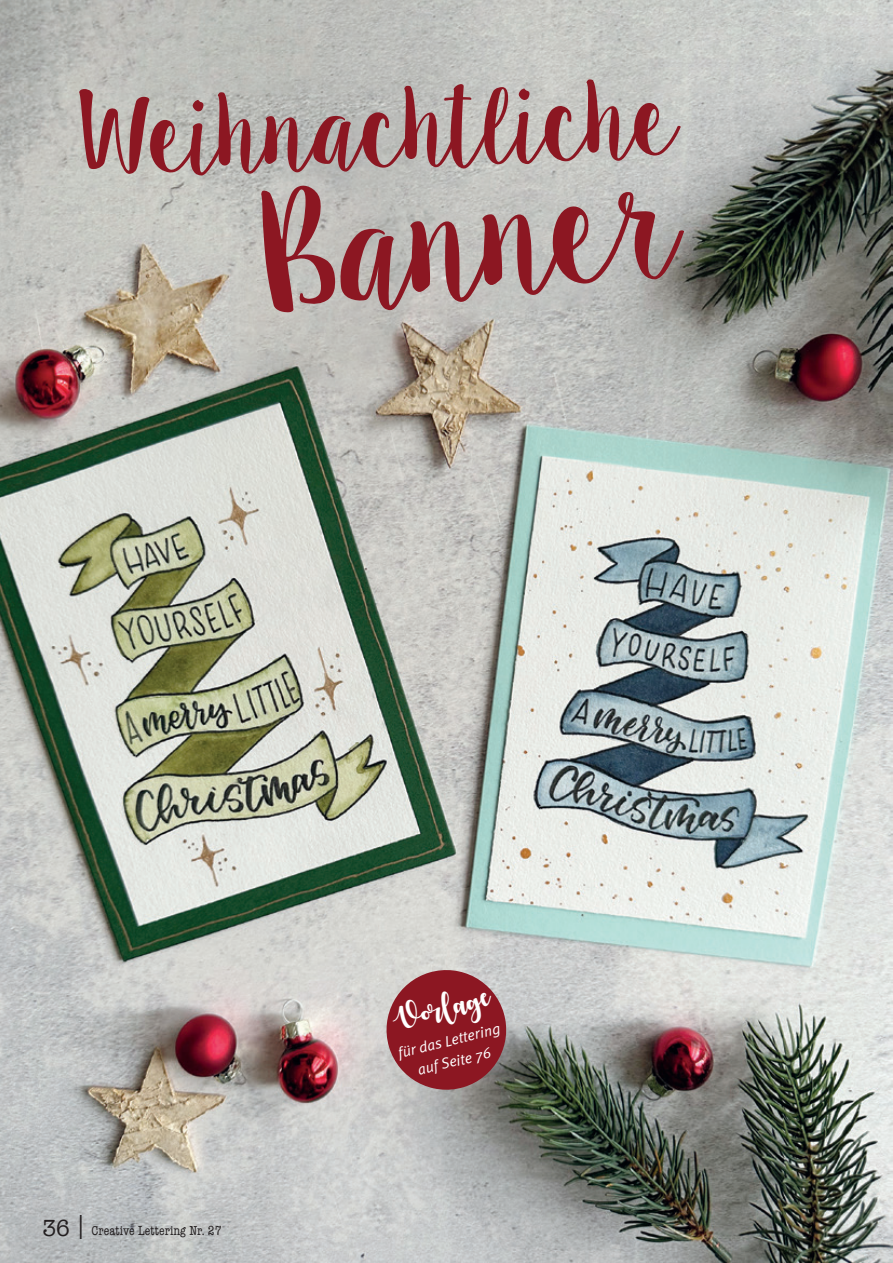
<style>
.page{position:relative;width:893px;height:1263px;background:#fff}
.page>*{position:absolute;margin:0;border:0;box-sizing:border-box;transform-origin:0 0}
.t1{font:159.15px "Sugar Plums";color:#8c1722}
.t2{font:107.7px "Sugar Plums";color:#8c1722}
.t3{font:27px "Autumnin November";color:#fff}
.t4{font:italic 15px/21px "Meta Pro";color:#fff;text-align:center}
.t5{font:condensed 13.5px "American Typewriter";color:#231f20}
.s1{font-stretch:normal;font-size:24px}
</style>
<div class="page">
<img style="left:0;top:0;width:893px;height:1263px">
<svg style="left:380px;top:963px;width:133px;height:133px;background:#9c5258"></svg>
<h2 class="t2" style="left:77px;top:73px;width:604px;rotate:-2deg">Weihnachtliche</h2>
<h1 class="t1" style="left:252px;top:161px;width:427px;rotate:-5deg">Banner</h1>
<p class="t5" style="left:43px;top:1220px;width:180px"><span class="s1">36 |</span> Creative Lettering Nr. 27</p>
<h3 class="t3" style="left:389px;top:1005px;width:102px;rotate:-14deg">Vorlage</h3>
<p class="t4" style="left:396px;top:1044px;width:107px;rotate:-14deg">für das Lettering auf Seite 76</p>
</div>
